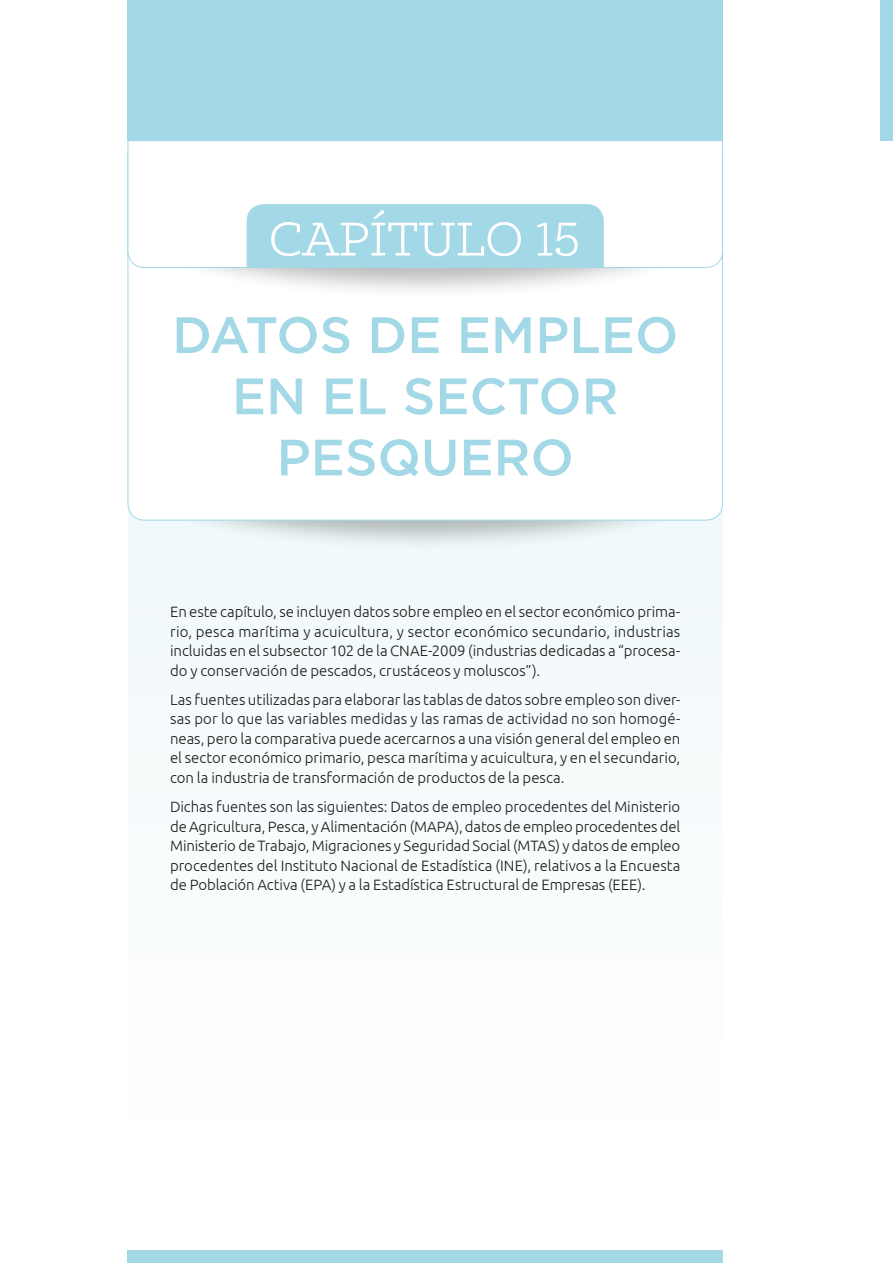
<style>
.page{position:relative;width:893px;height:1263px;background:#fff}
.page>*{position:absolute;margin:0;border:0;box-sizing:border-box;transform-origin:0 0}
.t1{font:54px "Klinic Slab";color:#fff}
.t2{font:500 51px/61.2px "Gotham";color:#a3d8e7;text-align:center}
.TEXTO_GENERAL{font:300 15px/19.5px "Ubuntu";color:#1d1d1b;text-align:justify}
</style>
<div class="page">
<div style="left:880px;top:0;width:13px;height:140px;background:#a3d8e7"></div>
<div style="left:128px;top:521px;width:595px;height:179px;background:#f3fafb"></div>
<div style="left:131px;top:399px;width:589px;height:153px;background:#1d1d1b;opacity:.3"></div>
<svg style="left:127px;top:268px;width:596px;height:253px"></svg>
<div style="left:131px;top:147px;width:589px;height:152px;background:#1d1d1b;opacity:.3"></div>
<div style="left:128px;top:0;width:595px;height:140px;background:#a3d8e7"></div>
<svg style="left:127px;top:140px;width:596px;height:128px"></svg>
<div style="left:247px;top:204px;width:357px;height:64px;background:#a3d8e7"></div>
<div style="left:128px;top:1250px;width:595px;height:13px;background:#a3d8e7"></div>
<h1 class="t1" style="left:269px;top:205px;width:313px">CAPÍTULO 15</h1>
<h2 class="t2" style="left:172px;top:303px;width:508px">DATOS DE EMPLEO<br>EN EL SECTOR<br>PESQUERO</h2>
<p class="TEXTO_GENERAL" style="left:170px;top:602px;width:512px">En este capítulo, se incluyen datos sobre empleo en el sector económico prima&shy;rio, pesca marítima y acuicultura, y sector económico secundario, industrias incluidas en el subsector 102 de la CNAE-2009 (industrias dedicadas a “procesa&shy;do y conservación de pescados, crustáceos y moluscos”).</p>
<p class="TEXTO_GENERAL" style="left:170px;top:689px;width:512px">Las fuentes utilizadas para elaborar las tablas de datos sobre empleo son diver&shy;sas por lo que las variables medidas y las ramas de actividad no son homogé&shy;neas, pero la comparativa puede acercarnos a una visión general del empleo en el sector económico primario, pesca marítima y acuicultura, y en el secundario, con la industria de transformación de productos de la pesca.</p>
<p class="TEXTO_GENERAL" style="left:170px;top:797px;width:512px">Dichas fuentes son las siguientes: Datos de empleo procedentes del Ministerio de Agricultura, Pesca, y Alimentación (MAPA), datos de empleo procedentes del Ministerio de Trabajo, Migraciones y Seguridad Social (MTAS) y datos de empleo procedentes del Instituto Nacional de Estadística (INE), relativos a la Encuesta de Población Activa (EPA) y a la Estadística Estructural de Empresas (EEE).</p>
</div>
